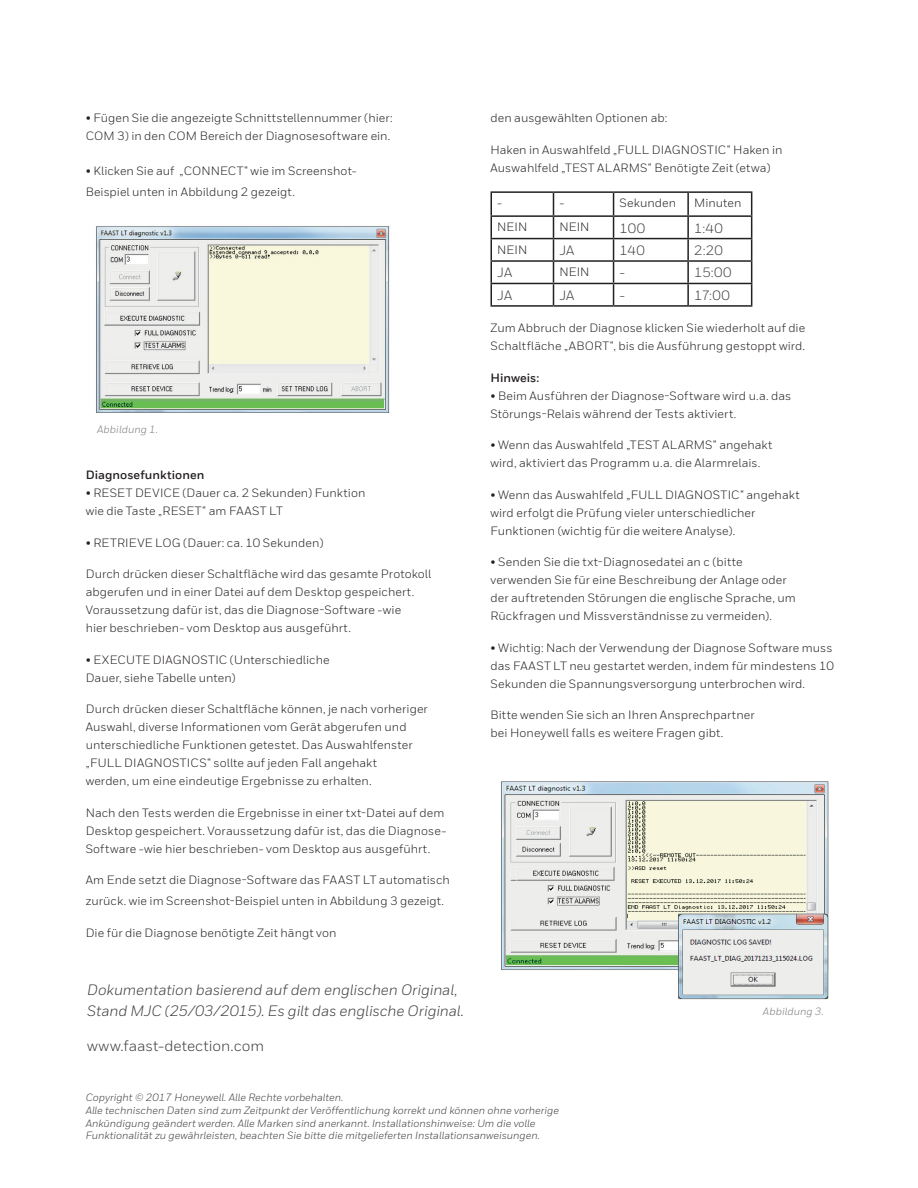
<style>
.page{position:relative;width:918px;height:1188px;background:#fff}
.page>*{position:absolute;margin:0;border:0;box-sizing:border-box;transform-origin:0 0}
.t1{font:italic 15px/21px "Honeywell Sans TT";letter-spacing:-.01em;color:#3e3e3f}
.t2{font:15px "Honeywell Sans TT";color:#3e3e3f}
.t3{font:13.5px "Honeywell Sans";color:#3e3e3f}
.t4{font:12px/18px "Honeywell Sans TT";letter-spacing:.005em;color:#231f20}
.t5{font:700 12px "Honeywell Sans TT";letter-spacing:.005em;color:#231f20}
.t6{font:italic 10.5px/12.6px "Honeywell Sans TT";color:#3e3e3f}
.t7{font:italic 10.5px "Honeywell Sans TT";letter-spacing:.01em;color:#787a7d}
</style>
<div class="page">
<hr style="left:490px;top:191px;width:64px;height:2px;background:#231f20">
<hr style="left:490px;top:193px;width:2px;height:22px;background:#231f20">
<hr style="left:554px;top:191px;width:60px;height:2px;background:#231f20">
<hr style="left:614px;top:191px;width:74px;height:2px;background:#231f20">
<hr style="left:688px;top:191px;width:64px;height:2px;background:#231f20">
<hr style="left:687px;top:193px;width:2px;height:22px;background:#231f20">
<hr style="left:490px;top:215px;width:64px;height:2px;background:#231f20">
<hr style="left:490px;top:217px;width:2px;height:21px;background:#231f20">
<hr style="left:554px;top:215px;width:60px;height:2px;background:#231f20">
<hr style="left:614px;top:215px;width:74px;height:2px;background:#231f20">
<hr style="left:688px;top:215px;width:64px;height:2px;background:#231f20">
<hr style="left:687px;top:217px;width:2px;height:21px;background:#231f20">
<hr style="left:490px;top:238px;width:64px;height:1px;background:#231f20">
<hr style="left:490px;top:239px;width:2px;height:21px;background:#231f20">
<hr style="left:554px;top:238px;width:60px;height:1px;background:#231f20">
<hr style="left:614px;top:238px;width:74px;height:1px;background:#231f20">
<hr style="left:688px;top:238px;width:64px;height:1px;background:#231f20">
<hr style="left:687px;top:239px;width:2px;height:21px;background:#231f20">
<hr style="left:490px;top:260px;width:64px;height:2px;background:#231f20">
<hr style="left:490px;top:262px;width:2px;height:21px;background:#231f20">
<hr style="left:554px;top:260px;width:60px;height:2px;background:#231f20">
<hr style="left:614px;top:260px;width:74px;height:2px;background:#231f20">
<hr style="left:688px;top:260px;width:64px;height:2px;background:#231f20">
<hr style="left:687px;top:262px;width:2px;height:21px;background:#231f20">
<hr style="left:490px;top:283px;width:64px;height:1px;background:#231f20">
<hr style="left:490px;top:284px;width:2px;height:21px;background:#231f20">
<hr style="left:554px;top:283px;width:60px;height:1px;background:#231f20">
<svg style="left:553px;top:193px;width:1px;height:112px"></svg>
<hr style="left:614px;top:283px;width:74px;height:1px;background:#231f20">
<svg style="left:613px;top:193px;width:1px;height:112px"></svg>
<hr style="left:688px;top:283px;width:64px;height:1px;background:#231f20">
<hr style="left:687px;top:284px;width:2px;height:21px;background:#231f20">
<svg style="left:751px;top:193px;width:1px;height:112px"></svg>
<hr style="left:490px;top:305px;width:64px;height:2px;background:#231f20">
<hr style="left:554px;top:305px;width:60px;height:2px;background:#231f20">
<hr style="left:614px;top:305px;width:74px;height:2px;background:#231f20">
<hr style="left:688px;top:305px;width:64px;height:2px;background:#231f20">
<img style="left:96px;top:226px;width:294px;height:186px">
<img style="left:501px;top:781px;width:328px;height:219px">
<p class="t4" style="left:86px;top:109px;width:309px">• Fügen Sie die angezeigte Schnittstellennummer (hier:<br>COM 3) in den COM Bereich der Diagnosesoftware ein.</p>
<p class="t4" style="left:86px;top:160px;width:272px;line-height:21px">• Klicken Sie auf „CONNECT“ wie im Screenshot-<br>Beispiel unten in Abbildung 2 gezeigt.</p>
<p class="t7" style="left:97px;top:423px;width:62px">Abbildung 1.</p>
<p class="t5" style="left:86px;top:468px;width:120px">Diagnosefunktionen</p>
<p class="t4" style="left:86px;top:484px;width:281px">• RESET DEVICE (Dauer ca. 2 Sekunden) Funktion wie die Taste „RESET“ am FAAST LT</p>
<p class="t4" style="left:86px;top:534px;width:239px">• RETRIEVE LOG (Dauer: ca. 10 Sekunden)</p>
<p class="t4" style="left:86px;top:565px;width:347px">Durch drücken dieser Schaltfläche wird das gesamte Protokoll abgerufen und in einer Datei auf dem Desktop gespeichert.<br>Voraussetzung dafür ist, das die Diagnose-Software -wie<br>hier beschrieben- vom Desktop aus ausgeführt.</p>
<p class="t4" style="left:86px;top:651px;width:245px">• EXECUTE DIAGNOSTIC (Unterschiedliche<br>Dauer, siehe Tabelle unten)</p>
<p class="t4" style="left:86px;top:700px;width:344px">Durch drücken dieser Schaltfläche können, je nach vorheriger Auswahl, diverse Informationen vom Gerät abgerufen und unterschiedliche Funktionen getestet. Das Auswahlfenster „FULL DIAGNOSTICS“ sollte auf jeden Fall angehakt<br>werden, um eine eindeutige Ergebnisse zu erhalten.</p>
<p class="t4" style="left:86px;top:804px;width:362px">Nach den Tests werden die Ergebnisse in einer txt-Datei auf dem<br>Desktop gespeichert. Voraussetzung dafür ist, das die Diagnose-<br>Software -wie hier beschrieben- vom Desktop aus ausgeführt.</p>
<p class="t4" style="left:86px;top:870px;width:366px;line-height:21px">Am Ende setzt die Diagnose-Software das FAAST LT automatisch zurück. wie im Screenshot-Beispiel unten in Abbildung 3 gezeigt.</p>
<p class="t4" style="left:86px;top:924px;width:252px">Die für die Diagnose benötigte Zeit hängt von</p>
<p class="t1" style="left:87px;top:980px;width:378px">Dokumentation basierend auf dem englischen Original,<br>Stand MJC (25/03/2015). Es gilt das englische Original.</p>
<p class="t2" style="left:87px;top:1037px;width:178px">www.faast-detection.com</p>
<p class="t4" style="left:491px;top:109px;width:178px">den ausgewählten Optionen ab:</p>
<p class="t4" style="left:491px;top:141px;width:293px">Haken in Auswahlfeld „FULL DIAGNOSTIC“ Haken in<br>Auswahlfeld „TEST ALARMS“ Benötigte Zeit (etwa)</p>
<p class="t4" style="left:497px;top:194px;width:6px">-</p>
<p class="t4" style="left:559px;top:194px;width:6px">-</p>
<p class="t4" style="left:620px;top:194px;width:58px">Sekunden</p>
<p class="t4" style="left:694px;top:194px;width:49px">Minuten</p>
<p class="t4" style="left:497px;top:218px;width:32px">NEIN</p>
<p class="t4" style="left:559px;top:218px;width:32px">NEIN</p>
<p class="t3" style="left:620px;top:220px;width:27px">100</p>
<p class="t3" style="left:694px;top:220px;width:30px">1:40</p>
<p class="t4" style="left:497px;top:241px;width:32px">NEIN</p>
<p class="t3" style="left:560px;top:242px;width:16px">JA</p>
<p class="t3" style="left:620px;top:242px;width:27px">140</p>
<p class="t3" style="left:694px;top:242px;width:30px">2:20</p>
<p class="t3" style="left:497px;top:265px;width:16px">JA</p>
<p class="t4" style="left:560px;top:263px;width:32px">NEIN</p>
<p class="t3" style="left:620px;top:265px;width:7px">-</p>
<p class="t3" style="left:694px;top:265px;width:39px">15:00</p>
<p class="t3" style="left:497px;top:287px;width:16px">JA</p>
<p class="t3" style="left:560px;top:287px;width:16px">JA</p>
<p class="t3" style="left:620px;top:287px;width:7px">-</p>
<p class="t3" style="left:694px;top:287px;width:37px">17:00</p>
<p class="t4" style="left:490px;top:319px;width:316px">Zum Abbruch der Diagnose klicken Sie wiederholt auf die<br>Schaltfläche „ABORT“, bis die Ausführung gestoppt wird.</p>
<p class="t5" style="left:490px;top:370px;width:50px">Hinweis:</p>
<p class="t4" style="left:490px;top:387px;width:302px">• Beim Ausführen der Diagnose-Software wird u.a. das<br>Störungs-Relais während der Tests aktiviert.</p>
<p class="t4" style="left:490px;top:436px;width:284px">• Wenn das Auswahlfeld „TEST ALARMS“ angehakt wird, aktiviert das Programm u.a. die Alarmrelais.</p>
<p class="t4" style="left:490px;top:486px;width:311px">• Wenn das Auswahlfeld „FULL DIAGNOSTIC“ angehakt wird erfolgt die Prüfung vieler unterschiedlicher<br>Funktionen (wichtig für die weitere Analyse).</p>
<p class="t4" style="left:490px;top:553px;width:307px">• Senden Sie die txt-Diagnosedatei an c (bitte verwenden Sie für eine Beschreibung der Anlage oder der auftretenden Störungen die englische Sprache, um Rückfragen und Missverständnisse zu vermeiden).</p>
<p class="t4" style="left:490px;top:639px;width:345px;text-align:justify">• Wichtig: Nach der Verwendung der Diagnose Software muss das FAAST LT neu gestartet werden, indem für mindestens 10<br>Sekunden die Spannungsversorgung unterbrochen wird.</p>
<p class="t4" style="left:490px;top:706px;width:266px">Bitte wenden Sie sich an Ihren Ansprechpartner bei Honeywell falls es weitere Fragen gibt.</p>
<p class="t7" style="left:763px;top:1005px;width:62px">Abbildung 3.</p>
<p class="t6" style="left:86px;top:1091px;width:475px">Copyright © 2017 Honeywell. Alle Rechte vorbehalten.<br>Alle technischen Daten sind zum Zeitpunkt der Veröffentlichung korrekt und können ohne vorherige Ankündigung geändert werden. Alle Marken sind anerkannt. Installationshinweise: Um die volle Funktionalität zu gewährleisten, beachten Sie bitte die mitgelieferten Installationsanweisungen.</p>
</div>
